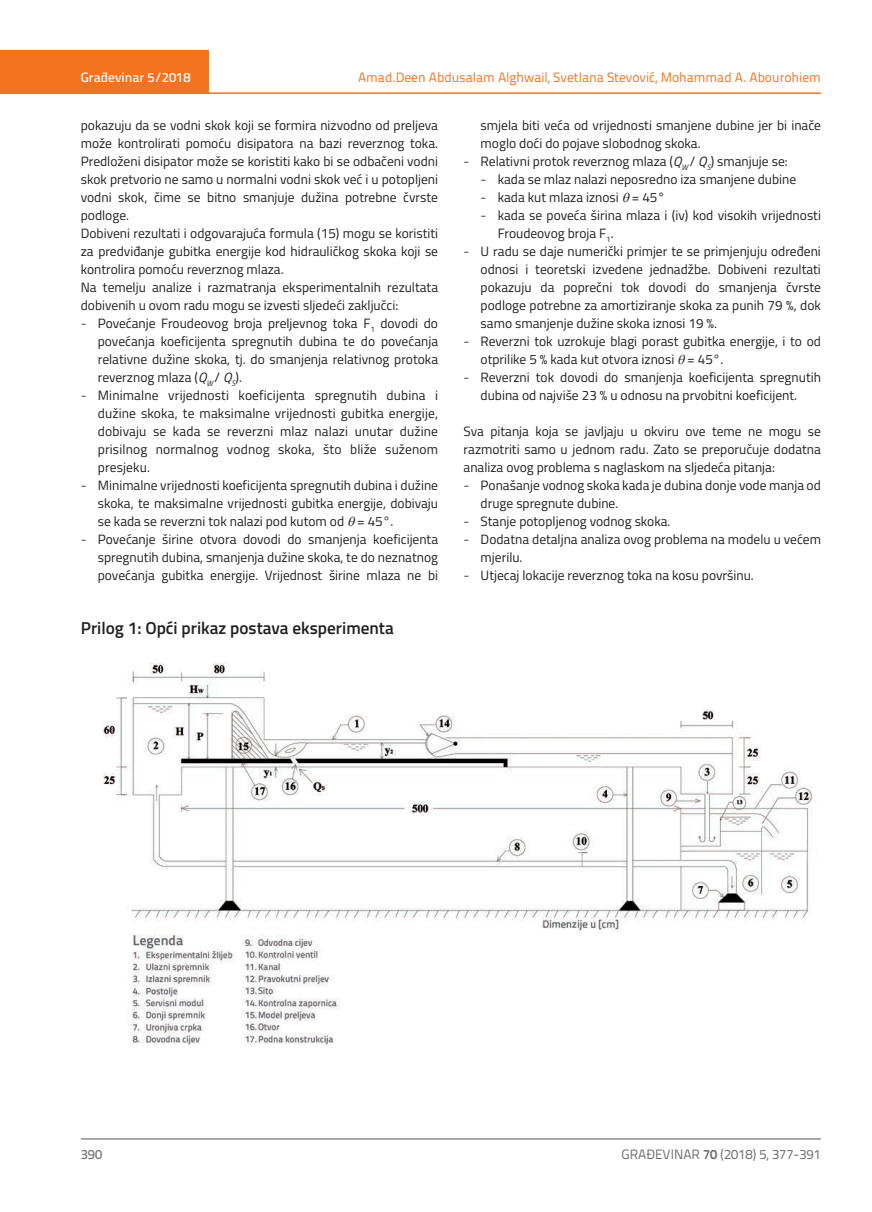
<style>
.page{position:relative;width:872px;height:1212px;background:#fff}
.page>*{position:absolute;margin:0;border:0;box-sizing:border-box;transform-origin:0 0}
.t1{font:600 17.25px "Titillium";color:#231f20}
.t2{font:13.5px/18px "Titillium";color:#231f20}
.t3{font:13.5px "Titillium Text 22 L";color:#f47321}
.t4{font:13.5px "Titillium Text 22 L";color:#6c6d70}
.t5{font:500 13.5px "Titillium Text 22 L";color:#fff}
.t6{font:500 13.5px "Titillium Text 22 L";color:#787a7d}
.s1{font-family:"Titillium Text 22 L";font-weight:300}
.s2{font-style:italic}
.s3{font-weight:700}
</style>
<div class="page">
<div style="left:0;top:50px;width:208px;height:44px;background:#f47321"></div>
<hr style="left:0;top:92px;width:821px;height:2px;background:#f47321">
<hr style="left:81px;top:1139px;width:740px;height:1px;background:#57585a">
<img style="left:103px;top:662px;width:710px;height:383px">
<p class="t3" style="left:358px;top:68px;width:464px">Amad.Deen Abdusalam Alghwail, Svetlana Stevović, Mohammad A. Abourohiem</p>
<p class="t2" style="left:81px;top:115px;width:359px">pokazuju da se vodni skok koji se formira nizvodno od preljeva može kontrolirati pomoću disipatora na bazi reverznog toka.<br>Predloženi disipator može se koristiti kako bi se odbačeni vodni skok pretvorio ne samo u normalni vodni skok već i u potopljeni vodni skok, čime se bitno smanjuje dužina potrebne čvrste podloge.<br>Dobiveni rezultati i odgovarajuća formula (15) mogu se koristiti za predviđanje gubitka energije kod hidrauličkog skoka koji se kontrolira pomoću reverznog mlaza.<br>Na temelju analize i razmatranja eksperimentalnih rezultata dobivenih u ovom radu mogu se izvesti sljedeći zaključci:</p>
<p class="t2" style="left:98px;top:313px;width:342px;text-align:justify;text-indent:-17px"><span class="s1">-</span> Povećanje Froudeovog broja preljevnog toka F<sub>1</sub> dovodi do povećanja koeficijenta spregnutih dubina te do povećanja relativne dužine skoka, tj. do smanjenja relativnog protoka reverznog mlaza (<span class="s2">Q</span><sub>W</sub> / <span class="s2">Q</span><sub>S</sub>).</p>
<p class="t2" style="left:98px;top:385px;width:342px;text-align:justify;text-indent:-17px"><span class="s1">-</span> Minimalne vrijednosti koeficijenta spregnutih dubina i dužine skoka, te maksimalne vrijednosti gubitka energije, dobivaju se kada se reverzni mlaz nalazi unutar dužine prisilnog normalnog vodnog skoka, što bliže suženom presjeku.</p>
<p class="t2" style="left:98px;top:475px;width:342px;text-align:justify;text-indent:-17px"><span class="s1">-</span> Minimalne vrijednosti koeficijenta spregnutih dubina i dužine skoka, te maksimalne vrijednosti gubitka energije, dobivaju se kada se reverzni tok nalazi pod kutom od ❑= 45°.</p>
<p class="t2" style="left:98px;top:529px;width:342px;text-align:justify;text-indent:-17px"><span class="s1">-</span> Povećanje širine otvora dovodi do smanjenja koeficijenta spregnutih dubina, smanjenja dužine skoka, te do neznatnog povećanja gubitka energije. Vrijednost širine mlaza ne bi</p>
<p class="t5" style="left:81px;top:67px;width:111px">Građevinar 5/2018</p>
<p class="t2" style="left:480px;top:115px;width:342px">smjela biti veća od vrijednosti smanjene dubine jer bi inače moglo doći do pojave slobodnog skoka.</p>
<p class="t2" style="left:463px;top:151px;width:325px"><span class="s1">-</span> Relativni protok reverznog mlaza (<span class="s2">Q</span><sub>W</sub> / <span class="s2">Q</span><sub>S</sub>) smanjuje se:</p>
<p class="t2" style="left:480px;top:169px;width:317px"><span class="s1">-</span> kada se mlaz nalazi neposredno iza smanjene dubine</p>
<p class="t2" style="left:480px;top:187px;width:186px"><span class="s1">-</span> kada kut mlaza iznosi ❑= 45°</p>
<p class="t2" style="left:497px;top:205px;width:325px;text-indent:-17px"><span class="s1">-</span> kada se poveća širina mlaza i (iv) kod visokih vrijednosti<br>Froudeovog broja F<sub>1</sub>.</p>
<p class="t2" style="left:480px;top:241px;width:342px;text-align:justify;text-indent:-17px"><span class="s1">-</span> U radu se daje numerički primjer te se primjenjuju određeni odnosi i teoretski izvedene jednadžbe. Dobiveni rezultati pokazuju da poprečni tok dovodi do smanjenja čvrste podloge potrebne za amortiziranje skoka za punih 79 %, dok samo smanjenje dužine skoka iznosi 19 %.</p>
<p class="t2" style="left:480px;top:331px;width:342px;text-indent:-17px"><span class="s1">-</span> Reverzni tok uzrokuje blagi porast gubitka energije, i to od otprilike 5 % kada kut otvora iznosi ❑= 45°.</p>
<p class="t2" style="left:463px;top:367px;width:359px;text-align:center"><span class="s1">-</span> Reverzni tok dovodi do smanjenja koeficijenta spregnutih dubina od najviše 23 % u odnosu na prvobitni koeficijent.</p>
<p class="t2" style="left:463px;top:421px;width:359px;text-align:justify">Sva pitanja koja se javljaju u okviru ove teme ne mogu se razmotriti samo u jednom radu. Zato se preporučuje dodatna analiza ovog problema s naglaskom na sljedeća pitanja:</p>
<p class="t2" style="left:480px;top:475px;width:342px;text-indent:-17px"><span class="s1">-</span> Ponašanje vodnog skoka kada je dubina donje vode manja od druge spregnute dubine.</p>
<p class="t2" style="left:463px;top:511px;width:208px"><span class="s1">-</span> Stanje potopljenog vodnog skoka.</p>
<p class="t2" style="left:480px;top:529px;width:342px;text-indent:-17px"><span class="s1">-</span> Dodatna detaljna analiza ovog problema na modelu u većem mjerilu.</p>
<p class="t2" style="left:463px;top:565px;width:292px"><span class="s1">-</span> Utjecaj lokacije reverznog toka na kosu površinu.</p>
<p class="t1" style="left:81px;top:615px;width:314px">Prilog 1: Opći prikaz postava eksperimenta</p>
<p class="t6" style="left:81px;top:1144px;width:23px">390</p>
<p class="t4" style="left:621px;top:1144px;width:201px">GRAĐEVINAR <span class="s3">70</span> (2018) 5, 377-391</p>
</div>
